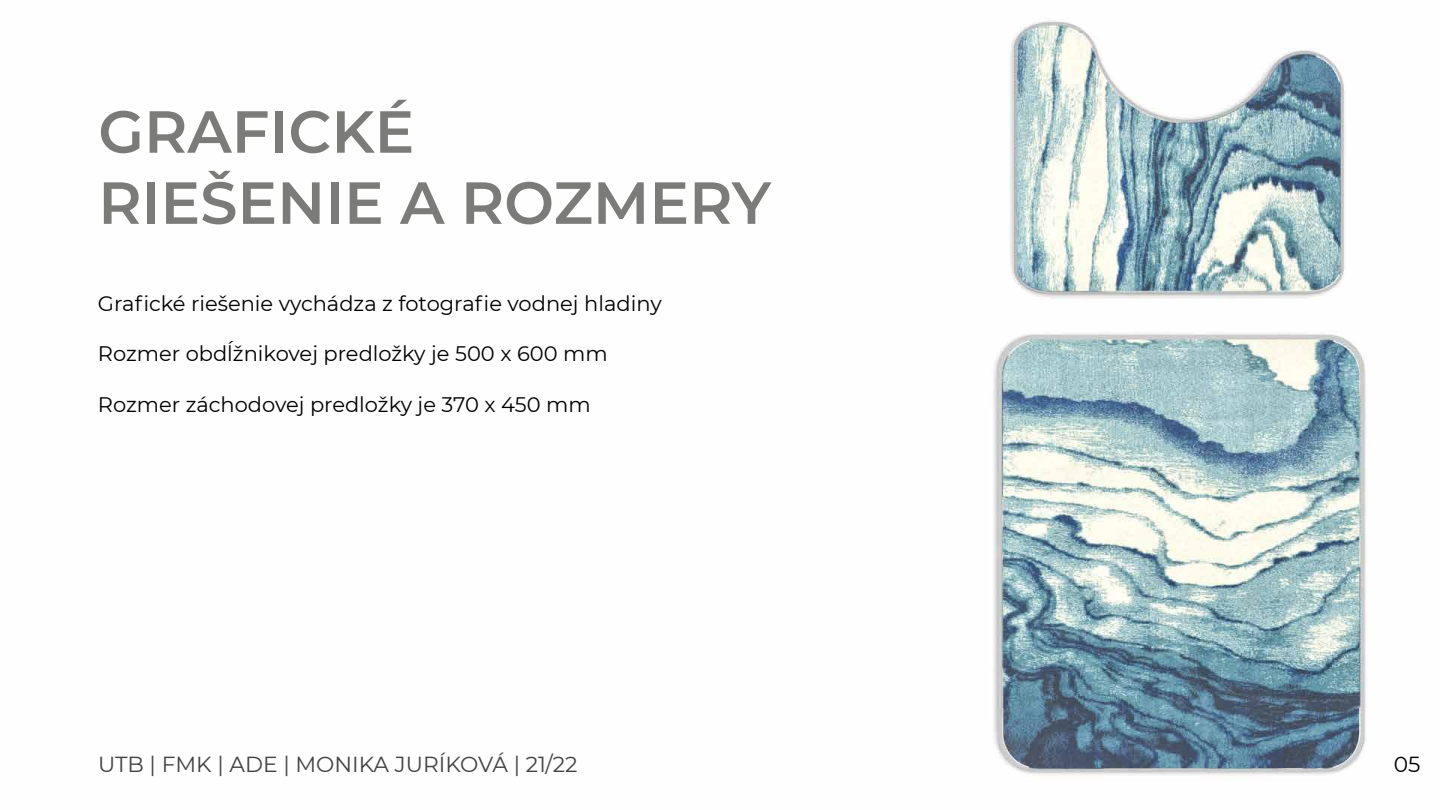
<style>
.page{position:relative;width:1440px;height:810px;background:#fff}
.page>*{position:absolute;margin:0;border:0;box-sizing:border-box;transform-origin:0 0}
.t1{font:600 59.25px/71.1px "Montserrat";color:#7b7b7a}
.t2{font:21.75px "Montserrat";color:#414042}
.t3{font:21.75px "Montserrat";color:#000}
.t4{font:21px "Montserrat";color:#000}
</style>
<div class="page">
<img style="left:993px;top:19px;width:375px;height:756px">
<h1 class="t1" style="left:98px;top:94px;width:674px">GRAFICKÉ<br>RIEŠENIE A ROZMERY</h1>
<p class="t4" style="left:98px;top:289px;width:565px">Grafické riešenie vychádza z fotografie vodnej hladiny</p>
<p class="t4" style="left:98px;top:340px;width:511px">Rozmer obdĺžnikovej predložky je 500 x 600 mm</p>
<p class="t4" style="left:98px;top:390px;width:494px">Rozmer záchodovej predložky je 370 x 450 mm</p>
<p class="t2" style="left:98px;top:749px;width:481px">UTB | FMK | ADE | MONIKA JURÍKOVÁ | 21/22</p>
<p class="t3" style="left:1394px;top:749px;width:28px">05</p>
</div>
